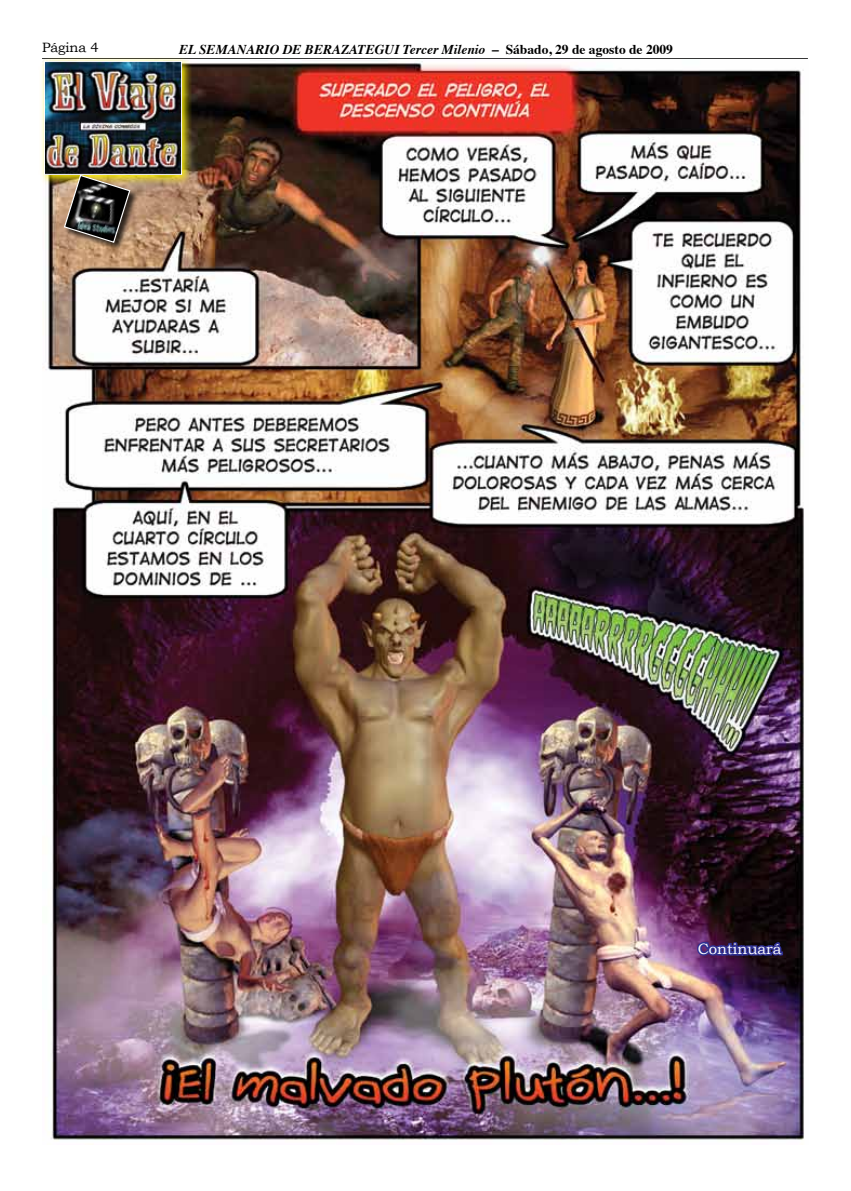
<style>
.page{position:relative;width:851px;height:1191px;background:#fff}
.page>*{position:absolute;margin:0;border:0;box-sizing:border-box;transform-origin:0 0}
.t1{font:15px "Bookman Old Style";color:#fff}
.t2{font:italic 700 13.5px "Times";color:#000}
.t3{font:13.5px "Bookman Old Style";color:#000}
.s1{font-style:normal}
</style>
<div class="page">
<hr style="left:42px;top:58px;width:765px;height:3px;background:#000">
<img style="left:43px;top:60px;width:764px;height:1080px">
<img style="left:41px;top:58px;width:152px;height:128px">
<img style="left:46px;top:63px;width:134px;height:110px">
<div style="left:44px;top:61px;width:138px;height:114px;border:1px solid #fff"></div>
<svg style="left:694px;top:939px;width:90px;height:19px;background:#302260"></svg>
<div style="left:64px;top:175px;width:75px;height:76px;background:#000;opacity:.75"></div>
<img style="left:63px;top:174px;width:68px;height:70px">
<p class="t3" style="left:42px;top:39px;width:58px">Página 4</p>
<p class="t2" style="left:179px;top:37px;width:495px">EL SEMANARIO DE BERAZATEGUI Tercer Milenio <span class="s1">– Sábado, 29 de agosto de 2009</span></p>
<p class="t1" style="left:697px;top:940px;width:85px">Continuará</p>
</div>
